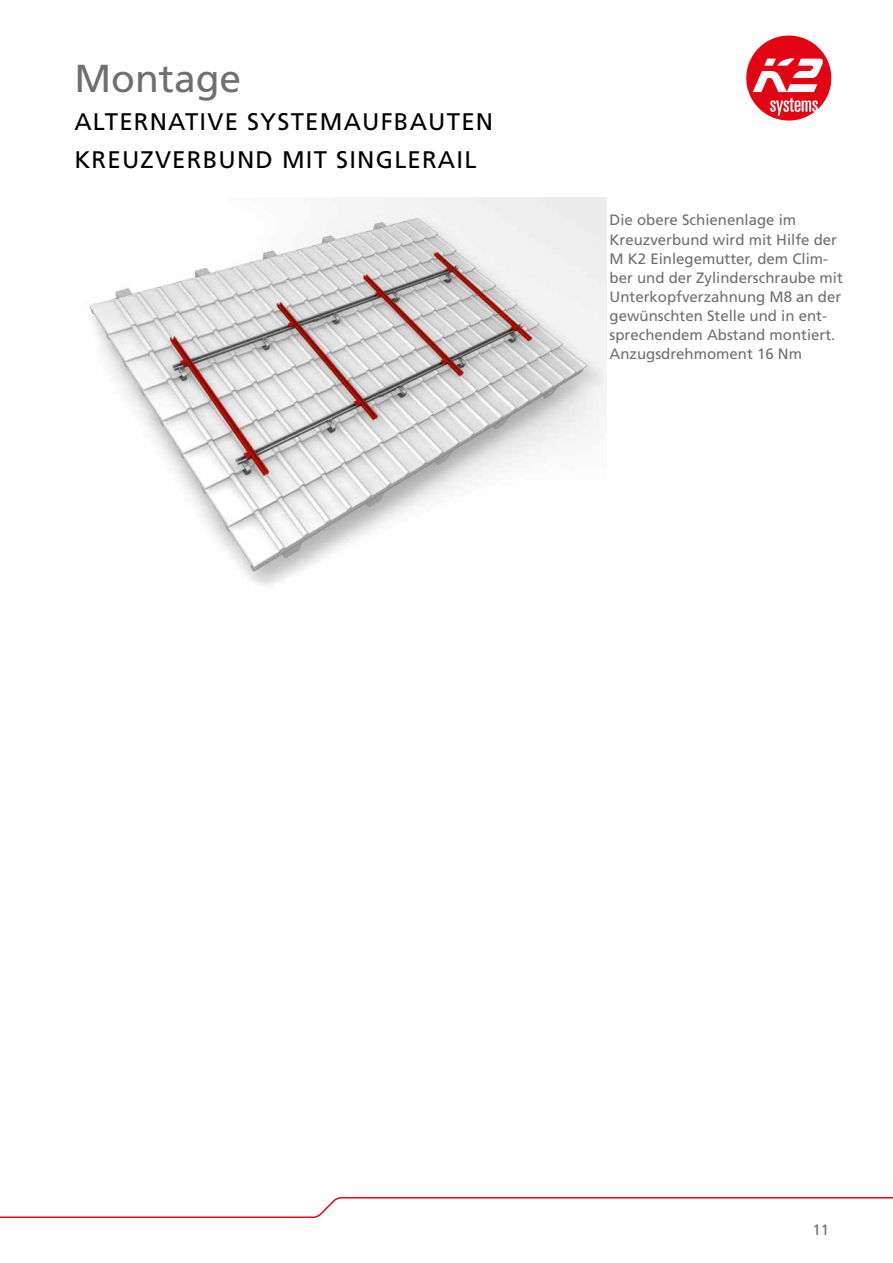
<style>
.page{position:relative;width:893px;height:1263px;background:#fff}
.page>*{position:absolute;margin:0;border:0;box-sizing:border-box;transform-origin:0 0}
.t1{font:39px "Frutiger LT Std";color:#706f6f}
.t2{font:24px/38.1px "Frutiger LT Std";letter-spacing:.05em;color:#000}
.t3{font:15px/19px "Frutiger LT Std";color:#706f6f}
</style>
<div class="page">
<svg style="left:0;top:1197px;width:893px;height:21px"></svg>
<svg style="left:746px;top:36px;width:85px;height:85px"></svg>
<img style="left:89px;top:197px;width:518px;height:389px">
<h1 class="t1" style="left:74px;top:56px;width:168px">Montage</h1>
<h2 class="t2" style="left:74px;top:103px;width:420px">ALTERNATIVE SYSTEMAUFBAUTEN<br>KREUZVERBUND MIT SINGLERAIL</h2>
<p class="t3" style="left:609px;top:211px;width:235px">Die obere Schienenlage im<br>Kreuzverbund wird mit Hilfe der<br>M K2 Einlegemutter, dem Clim&shy;ber und der Zylinderschraube mit<br>Unterkopfverzahnung M8 an der gewünschten Stelle und in ent&shy;sprechendem Abstand montiert.<br>Anzugsdrehmoment 16 Nm</p>
<p class="t3" style="left:812px;top:1220px;width:18px">11</p>
</div>
